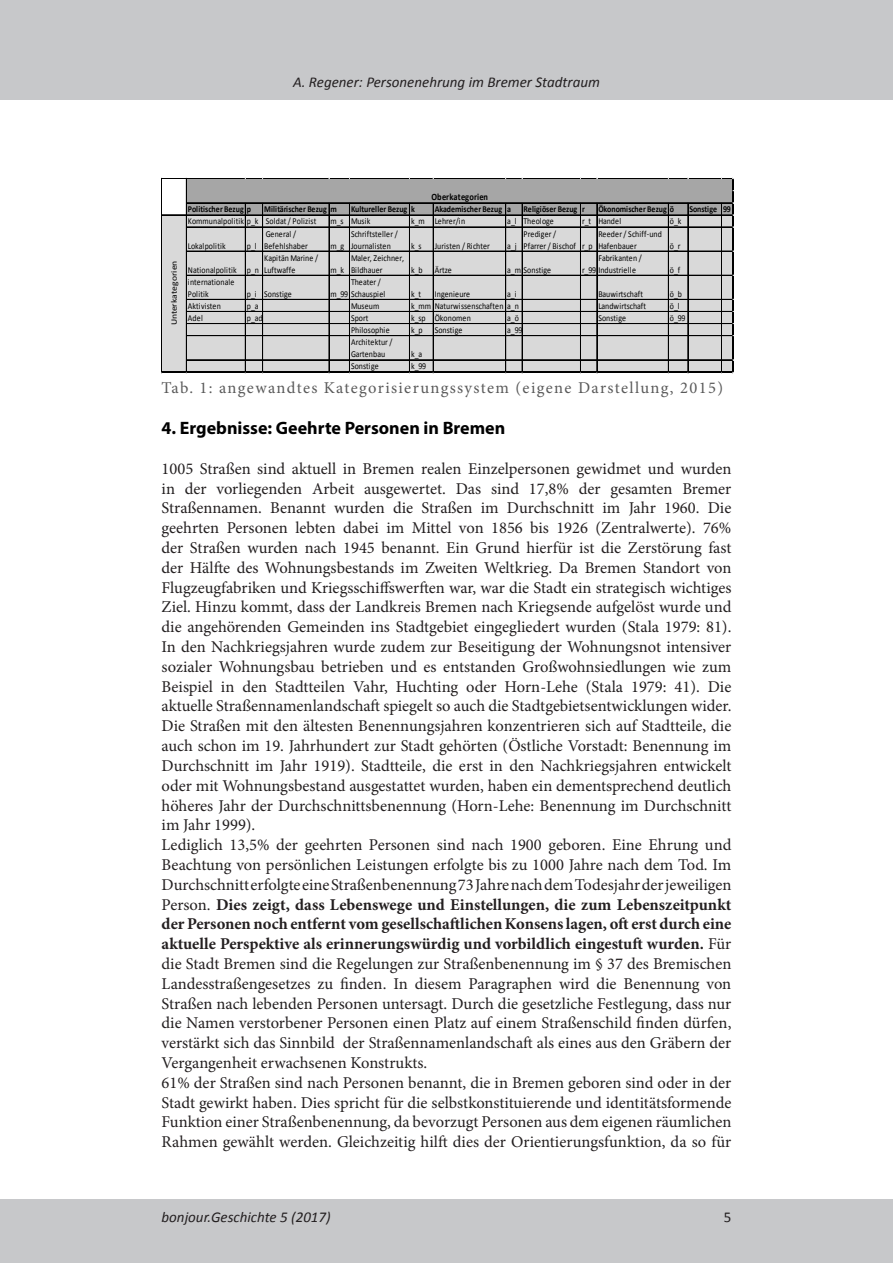
<style>
.page{position:relative;width:893px;height:1263px;background:#fff}
.page>*{position:absolute;margin:0;border:0;box-sizing:border-box;transform-origin:0 0}
.Heading_1{font:700 18px "Myriad Pro";color:#000}
.t1{font:16.5px/19.8px "Minion Pro";color:#231f20;text-align:justify}
.Subtitle{font:16.5px "Minion Pro";letter-spacing:.08em;color:#5a5a5a}
.t2{font:italic 15px "Calibri";color:#231f20}
.t3{font:15px "Calibri";color:#231f20}
.t4{font:700 9.6px "Calibri";letter-spacing:.02em;color:#000;scale:.87 1}
.t5{font:9px/12.1px "Calibri";letter-spacing:.01em;color:#000;scale:.87 1}
.t6{font:700 9px "Calibri";letter-spacing:-.005em;color:#000;scale:.87 1}
.t7{font:8.4px "Calibri";color:#000;scale:1.15 1}
.s1{font-weight:700}
</style>
<div class="page">
<div style="left:0;top:1199px;width:892px;height:64px;background:#c7c8ca"></div>
<div style="left:0;top:0;width:892px;height:99px;background:#c7c8ca"></div>
<div style="left:186px;top:179px;width:547px;height:36px;background:#a6a6a6"></div>
<div style="left:162px;top:215px;width:571px;height:158px;background:#d9d9d9"></div>
<hr style="left:162px;top:179px;width:571px;height:1px;background:#000">
<hr style="left:187px;top:202px;width:545px;height:1px;background:#000">
<hr style="left:187px;top:203px;width:545px;height:1px;background:#000">
<hr style="left:162px;top:215px;width:570px;height:1px;background:#000">
<hr style="left:187px;top:227px;width:545px;height:1px;background:#000">
<hr style="left:187px;top:251px;width:545px;height:1px;background:#000">
<hr style="left:187px;top:275px;width:545px;height:1px;background:#000">
<hr style="left:187px;top:299px;width:545px;height:1px;background:#000">
<hr style="left:187px;top:311px;width:545px;height:1px;background:#000">
<hr style="left:187px;top:323px;width:545px;height:1px;background:#000">
<hr style="left:187px;top:335px;width:545px;height:1px;background:#000">
<hr style="left:187px;top:336px;width:545px;height:1px;background:#000">
<hr style="left:187px;top:359px;width:545px;height:1px;background:#000">
<hr style="left:187px;top:360px;width:545px;height:1px;background:#000">
<hr style="left:162px;top:179px;width:1px;height:194px;background:#000">
<hr style="left:186px;top:179px;width:1px;height:193px;background:#000">
<hr style="left:245px;top:203px;width:1px;height:169px;background:#000">
<hr style="left:262px;top:203px;width:1px;height:169px;background:#000">
<hr style="left:263px;top:203px;width:1px;height:169px;background:#000">
<hr style="left:329px;top:203px;width:1px;height:169px;background:#000">
<hr style="left:349px;top:203px;width:1px;height:169px;background:#000">
<hr style="left:409px;top:203px;width:1px;height:169px;background:#000">
<hr style="left:433px;top:203px;width:1px;height:169px;background:#000">
<hr style="left:505px;top:203px;width:1px;height:169px;background:#000">
<hr style="left:506px;top:203px;width:1px;height:169px;background:#000">
<hr style="left:522px;top:203px;width:1px;height:169px;background:#000">
<hr style="left:580px;top:203px;width:1px;height:169px;background:#000">
<hr style="left:596px;top:203px;width:1px;height:169px;background:#000">
<hr style="left:597px;top:203px;width:1px;height:169px;background:#000">
<hr style="left:668px;top:203px;width:1px;height:169px;background:#000">
<hr style="left:687px;top:203px;width:1px;height:169px;background:#000">
<hr style="left:688px;top:203px;width:1px;height:169px;background:#000">
<hr style="left:721px;top:203px;width:1px;height:169px;background:#000">
<hr style="left:162px;top:372px;width:571px;height:1px;background:#000">
<hr style="left:732px;top:179px;width:1px;height:194px;background:#000">
<p class="t2" style="left:293px;top:72px;width:308px">A. Regener: Personenehrung im Bremer Stadtraum</p>
<p class="t4" style="left:431px;top:191px;width:67px">Oberkategorien</p>
<p class="t7" style="left:169px;top:325px;width:58px;rotate:-90deg">Unterkategorien</p>
<p class="t6" style="left:188px;top:204px;width:74px">Politischer Bezug p</p>
<p class="t6" style="left:264px;top:204px;width:85px">Militärischer Bezug m</p>
<p class="t6" style="left:351px;top:204px;width:75px">Kultureller Bezug k</p>
<p class="t6" style="left:435px;top:204px;width:89px">Akademischer Bezug a</p>
<p class="t6" style="left:524px;top:204px;width:72px">Religiöser Bezug r</p>
<p class="t6" style="left:598px;top:204px;width:89px">Ökonomischer Bezug ö</p>
<p class="t6" style="left:689px;top:204px;width:49px">Sonstige 99</p>
<p class="t5" style="left:188px;top:215px;width:149px">Kommunalpolitik p_k Soldat / Polizist</p>
<p class="t5" style="left:330px;top:215px;width:47px">m_s Musik</p>
<p class="t5" style="left:411px;top:215px;width:64px">k_m Lehrer/in</p>
<p class="t5" style="left:507px;top:215px;width:55px">a_l Theologe</p>
<p class="t5" style="left:582px;top:215px;width:47px">r_t Handel</p>
<p class="t5" style="left:670px;top:215px;width:15px">ö_k</p>
<p class="t5" style="left:188px;top:240px;width:45px">Lokalpolitik</p>
<p class="t5" style="left:247px;top:240px;width:13px">p_l</p>
<p class="t5" style="left:264px;top:228px;width:52px">General /<br>Befehlshaber</p>
<p class="t5" style="left:351px;top:228px;width:55px">Schriftsteller /<br>Journalisten</p>
<p class="t5" style="left:524px;top:228px;width:81px">Prediger /<br>Pfarrer / Bischof r_p</p>
<p class="t5" style="left:598px;top:228px;width:75px">Reeder / Schiff-und<br>Hafenbauer</p>
<p class="t5" style="left:411px;top:240px;width:14px">k_s</p>
<p class="t5" style="left:435px;top:240px;width:65px">Juristen / Richter</p>
<p class="t5" style="left:507px;top:240px;width:12px">a_j</p>
<p class="t5" style="left:670px;top:240px;width:14px">ö_r</p>
<p class="t5" style="left:330px;top:240px;width:17px">m_g</p>
<p class="t5" style="left:264px;top:252px;width:64px">Kapitän Marine /<br>Luftwaffe</p>
<p class="t5" style="left:188px;top:264px;width:83px">Nationalpolitik p_n</p>
<p class="t5" style="left:351px;top:252px;width:62px">Maler, Zeichner,<br>Bildhauer</p>
<p class="t5" style="left:330px;top:264px;width:17px">m_k</p>
<p class="t5" style="left:598px;top:252px;width:52px">Fabrikanten /</p>
<p class="t5" style="left:411px;top:264px;width:15px">k_b</p>
<p class="t5" style="left:435px;top:264px;width:21px">Ärtze</p>
<p class="t5" style="left:507px;top:264px;width:52px">a_m Sonstige</p>
<p class="t5" style="left:582px;top:264px;width:63px">r_99 Industrielle</p>
<p class="t5" style="left:670px;top:264px;width:13px">ö_f</p>
<p class="t5" style="left:188px;top:276px;width:55px">internationale<br>Politik</p>
<p class="t5" style="left:351px;top:276px;width:36px">Theater /</p>
<p class="t5" style="left:247px;top:288px;width:53px">p_i Sonstige</p>
<p class="t5" style="left:330px;top:288px;width:65px">m_99 Schauspiel</p>
<p class="t5" style="left:411px;top:288px;width:13px">k_t</p>
<p class="t5" style="left:435px;top:288px;width:42px">Ingenieure</p>
<p class="t5" style="left:507px;top:288px;width:12px">a_i</p>
<p class="t5" style="left:598px;top:288px;width:53px">Bauwirtschaft</p>
<p class="t5" style="left:670px;top:288px;width:15px">ö_b</p>
<p class="t5" style="left:188px;top:300px;width:40px">Aktivisten</p>
<p class="t5" style="left:247px;top:300px;width:15px">p_a</p>
<p class="t5" style="left:351px;top:300px;width:34px">Museum</p>
<p class="t5" style="left:411px;top:300px;width:125px">k_mm Naturwissenschaften a_n</p>
<p class="t5" style="left:598px;top:300px;width:57px">Landwirtschaft</p>
<p class="t5" style="left:670px;top:300px;width:13px">ö_l</p>
<p class="t5" style="left:188px;top:312px;width:19px">Adel</p>
<p class="t5" style="left:247px;top:312px;width:20px">p_ad</p>
<p class="t5" style="left:351px;top:312px;width:21px">Sport</p>
<p class="t5" style="left:411px;top:312px;width:70px">k_sp Ökonomen</p>
<p class="t5" style="left:507px;top:312px;width:15px">a_ö</p>
<p class="t5" style="left:598px;top:312px;width:33px">Sonstige</p>
<p class="t5" style="left:670px;top:312px;width:19px">ö_99</p>
<p class="t5" style="left:351px;top:324px;width:46px">Philosophie</p>
<p class="t5" style="left:411px;top:324px;width:15px">k_p</p>
<p class="t5" style="left:435px;top:324px;width:33px">Sonstige</p>
<p class="t5" style="left:507px;top:324px;width:19px">a_99</p>
<p class="t5" style="left:351px;top:336px;width:49px">Architektur /<br>Gartenbau</p>
<p class="t5" style="left:411px;top:348px;width:14px">k_a</p>
<p class="t5" style="left:351px;top:360px;width:33px">Sonstige</p>
<p class="t5" style="left:411px;top:360px;width:19px">k_99</p>
<p class="Subtitle" style="left:162px;top:376px;width:563px">Tab. 1: angewandtes Kategorisierungssystem (eigene Darstellung, 2015)</p>
<p class="Heading_1" style="left:162px;top:416px;width:345px">4. Ergebnisse: Geehrte Personen in Bremen</p>
<p class="t1" style="left:162px;top:459px;width:571px">1005 Straßen sind aktuell in Bremen realen Einzelpersonen gewidmet und wurden in der vorliegenden Arbeit ausgewertet. Das sind 17,8% der gesamten Bremer Straßennamen. Benannt wurden die Straßen im Durchschnitt im Jahr 1960. Die geehrten Personen lebten dabei im Mittel von 1856 bis 1926 (Zentralwerte). 76% der Straßen wurden nach 1945 benannt. Ein Grund hierfür ist die Zerstörung fast der Hälfte des Wohnungsbestands im Zweiten Weltkrieg. Da Bremen Standort von Flugzeugfabriken und Kriegsschiffswerften war, war die Stadt ein strategisch wichtiges Ziel. Hinzu kommt, dass der Landkreis Bremen nach Kriegsende aufgelöst wurde und die angehörenden Gemeinden ins Stadtgebiet eingegliedert wurden (Stala 1979: 81).<br>In den Nachkriegsjahren wurde zudem zur Beseitigung der Wohnungsnot intensiver sozialer Wohnungsbau betrieben und es entstanden Großwohnsiedlungen wie zum Beispiel in den Stadtteilen Vahr, Huchting oder Horn-Lehe (Stala 1979: 41). Die aktuelle Straßennamenlandschaft spiegelt so auch die Stadtgebietsentwicklungen wider.<br>Die Straßen mit den ältesten Benennungsjahren konzentrieren sich auf Stadtteile, die auch schon im 19. Jahrhundert zur Stadt gehörten (Östliche Vorstadt: Benennung im Durchschnitt im Jahr 1919). Stadtteile, die erst in den Nachkriegsjahren entwickelt oder mit Wohnungsbestand ausgestattet wurden, haben ein dementsprechend deutlich höheres Jahr der Durchschnittsbenennung (Horn-Lehe: Benennung im Durchschnitt im Jahr 1999).</p>
<p class="t1" style="left:162px;top:835px;width:571px">Lediglich 13,5% der geehrten Personen sind nach 1900 geboren. Eine Ehrung und Beachtung von persönlichen Leistungen erfolgte bis zu 1000 Jahre nach dem Tod. Im Durchschnitt erfolgte eine Straßenbenennung 73 Jahre nach dem Todesjahr der jeweiligen Person. <span class="s1">Dies zeigt, dass Lebenswege und Einstellungen, die zum Lebenszeitpunkt der Personen noch entfernt vom gesellschaftlichen Konsens lagen, oft erst durch eine aktuelle Perspektive als erinnerungswürdig und vorbildlich eingestuft wurden.</span> Für die Stadt Bremen sind die Regelungen zur Straßenbenennung im § 37 des Bremischen Landesstraßengesetzes zu finden. In diesem Paragraphen wird die Benennung von Straßen nach lebenden Personen untersagt. Durch die gesetzliche Festlegung, dass nur die Namen verstorbener Personen einen Platz auf einem Straßenschild finden dürfen, verstärkt sich das Sinnbild der Straßennamenlandschaft als eines aus den Gräbern der Vergangenheit erwachsenen Konstrukts.</p>
<p class="t1" style="left:162px;top:1073px;width:571px">61% der Straßen sind nach Personen benannt, die in Bremen geboren sind oder in der Stadt gewirkt haben. Dies spricht für die selbstkonstituierende und identitätsformende Funktion einer Straßenbenennung, da bevorzugt Personen aus dem eigenen räumlichen Rahmen gewählt werden. Gleichzeitig hilft dies der Orientierungsfunktion, da so für</p>
<p class="t2" style="left:162px;top:1207px;width:171px">bonjour.Geschichte 5 (2017)</p>
<p class="t3" style="left:724px;top:1208px;width:9px">5</p>
</div>
